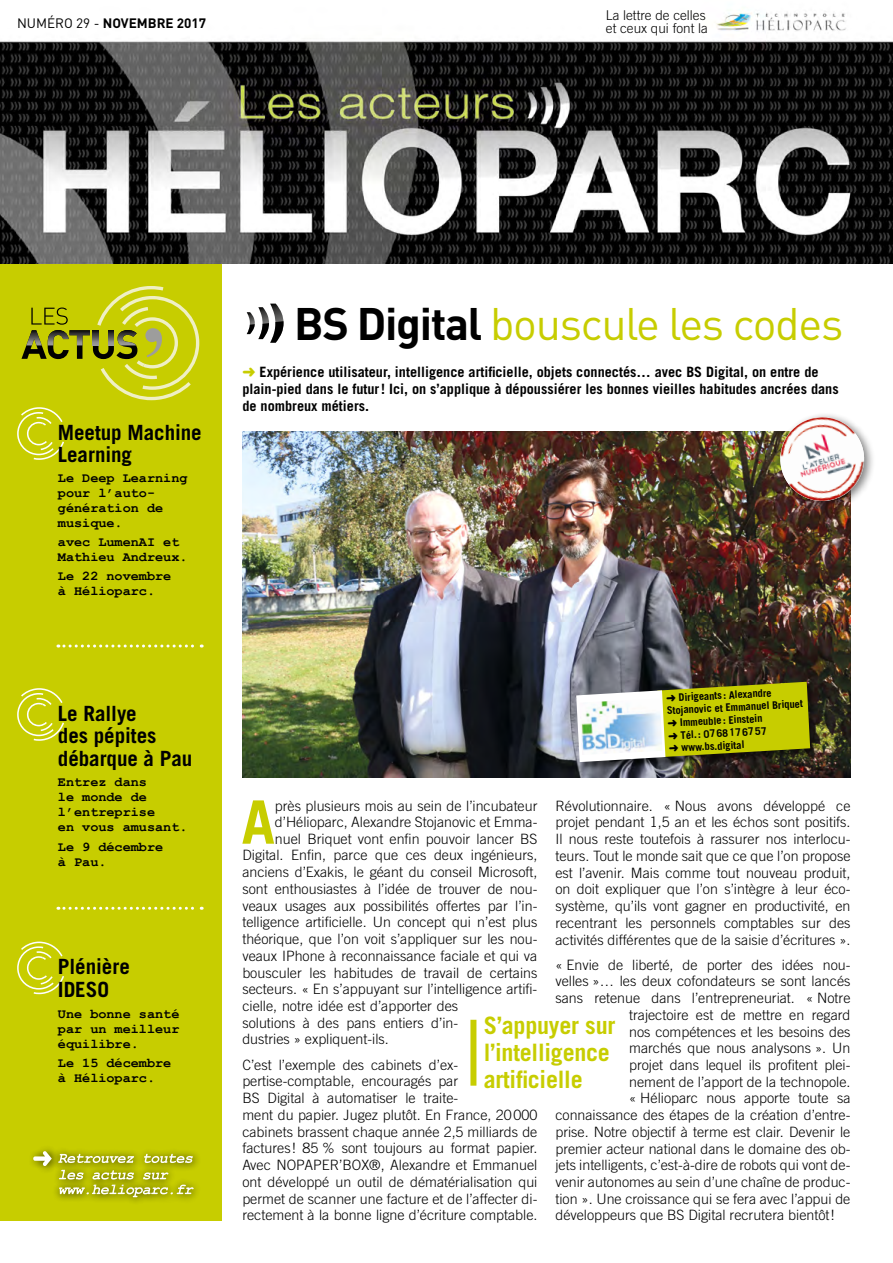
<style>
.page{position:relative;width:893px;height:1263px;background:#fff}
.page>*{position:absolute;margin:0;border:0;box-sizing:border-box;transform-origin:0 0}
.t1{font:700 60px "Trade Gothic";color:#c7cd00}
.t2{font:45px "DIN";letter-spacing:-.03em;color:#c7cd00}
.t3{font:700 38.55px "DIN";color:#000}
.t4{font:700 24px/27px "Trade Gothic";letter-spacing:-.01em;color:#c7cd00}
.t5{font:700 21px/22.5px "Trade Gothic";letter-spacing:-.005em;color:#000}
.t6{font:700 17.7px "DIN";color:#000}
.t7{font:300 14.25px/16.8px "Trade Gothic";color:#000}
.t8{font:700 14.25px/17.1px "Trade Gothic";color:#000}
.t9{font:700 13.5px/15px "Courier New";color:#000}
.t10{font:300 13.5px/13.5px "Trade Gothic";color:#000}
.t11{font:700 13.5px "DIN";color:#000}
.t12{font:700 10.5px/12.6px "Trade Gothic";color:#000}
.s1{font-weight:400}
.s2{font-weight:700;color:#000}
.s3{color:#c7cd00}
</style>
<div class="page">
<div style="left:0;top:248px;width:222px;height:972px;background:#c7cd00"></div>
<img style="left:0;top:12px;width:893px;height:252px">
<svg style="left:22px;top:286px;width:177px;height:114px"></svg>
<div style="left:52px;top:1177px;width:150px;height:29px;background:#000;opacity:.75"></div>
<div style="left:52px;top:1162px;width:125px;height:27px;background:#c2c800"></div>
<svg style="left:59px;top:1172px;width:135px;height:25px"></svg>
<div style="left:52px;top:1146px;width:149px;height:26px;background:#000;opacity:.75"></div>
<svg style="left:61px;top:1154px;width:132px;height:9px"></svg>
<div style="left:26px;top:1144px;width:35px;height:31px;background:#000;opacity:.75"></div>
<svg style="left:33px;top:1151px;width:19px;height:15px"></svg>
<svg style="left:246px;top:303px;width:38px;height:40px"></svg>
<img style="left:242px;top:432px;width:608px;height:345px">
<div style="left:775px;top:412px;width:100px;height:100px;background:#000;opacity:.5"></div>
<svg style="left:777px;top:413px;width:91px;height:4px"></svg>
<img style="left:777px;top:417px;width:91px;height:88px">
<svg style="left:17px;top:407px;width:47px;height:53px"></svg>
<svg style="left:58px;top:644px;width:144px;height:3px"></svg>
<svg style="left:58px;top:907px;width:144px;height:3px"></svg>
<svg style="left:17px;top:941px;width:47px;height:53px"></svg>
<svg style="left:17px;top:688px;width:47px;height:53px"></svg>
<div style="left:577px;top:682px;width:242px;height:89px;background:#000;opacity:.5"></div>
<svg style="left:576px;top:682px;width:234px;height:80px;background:#aaae20"></svg>
<img style="left:579px;top:698px;width:83px;height:57px">
<div style="left:470px;top:1020px;width:6px;height:66px;background:#c7cd00"></div>
<p class="t11" style="left:17px;top:15px;width:191px"><span class="s1">NUMÉRO 29 -</span> NOVEMBRE 2017</p>
<p class="t10" style="left:606px;top:8px;width:104px">La lettre de celles et ceux qui font la</p>
<h3 class="t5" style="left:58px;top:421px;width:145px">Meetup Machine<br>Learning</h3>
<p class="t9" style="left:58px;top:470px;width:131px">Le Deep Learning pour l’auto&shy;génération de musique.</p>
<p class="t9" style="left:58px;top:534px;width:131px">avec LumenAI et<br>Mathieu Andreux.</p>
<p class="t9" style="left:58px;top:568px;width:115px">Le 22 novembre à Hélioparc.</p>
<p class="t6" style="left:184px;top:482px;width:88px;rotate:-180deg">BREAKING</p>
<h3 class="t3" style="left:17px;top:493px;width:149px">TECHNO</h3>
<p class="t6" style="left:184px;top:557px;width:70px;rotate:-180deg">TECHNO</p>
<h3 class="t3" style="left:17px;top:685px;width:149px">TECHNO</h3>
<h3 class="t5" style="left:58px;top:702px;width:136px">Le Rallye<br>des pépites débarque à Pau</h3>
<p class="t9" style="left:58px;top:774px;width:131px">Entrez dans<br>le monde de l’entreprise<br>en vous amusant.</p>
<p class="t9" style="left:58px;top:838px;width:107px">Le 9 décembre à Pau.</p>
<p class="t6" style="left:184px;top:735px;width:88px;rotate:-180deg">BREAKING</p>
<p class="t6" style="left:184px;top:810px;width:70px;rotate:-180deg">TECHNO</p>
<h3 class="t5" style="left:58px;top:955px;width:73px">Plénière<br>IDESO</h3>
<p class="t9" style="left:58px;top:1006px;width:123px;text-align:justify">Une bonne santé par un meilleur équilibre.</p>
<p class="t9" style="left:58px;top:1055px;width:115px">Le 15 décembre à Hélioparc.</p>
<h2 class="t2" style="left:294px;top:295px;width:551px"><span class="s2">BS Digital</span> bouscule les codes</h2>
<p class="t8" style="left:242px;top:363px;width:598px"><span class="s3">➜</span> Expérience utilisateur, intelligence artificielle, objets connectés… avec BS Digital, on entre de plain-pied dans le futur! Ici, on s’applique à dépoussiérer les bonnes vieilles habitudes ancrées dans de nombreux métiers.</p>
<p class="t12" style="left:666px;top:692px;width:138px;rotate:-3deg">➜ Dirigeants : Alexandre<br>Stojanovic et Emmanuel Briquet ➜ Immeuble: Einstein<br>➜ Tél.: 0768176757<br>➜ www.bs.digital</p>
<h1 class="t1" style="left:242px;top:785px;width:35px">A</h1>
<p class="t7" style="left:275px;top:797px;width:264px">près plusieurs mois au sein de l’incubateur</p>
<p class="t7" style="left:555px;top:797px;width:297px;text-align:justify">Révolutionnaire. « Nous avons développé ce projet pendant 1,5 an et les échos sont positifs.<br>Il nous reste toutefois à rassurer nos interlocu&shy;teurs. Tout le monde sait que ce que l’on propose est l’avenir. Mais comme tout nouveau produit, on doit expliquer que l’on s’intègre à leur éco&shy;système, qu’ils vont gagner en productivité, en recentrant les personnels comptables sur des activités différentes que de la saisie d’écritures ».</p>
<p class="t7" style="left:555px;top:956px;width:297px">« Envie de liberté, de porter des idées nou-</p>
<p class="t7" style="left:555px;top:973px;width:296px">velles »… les deux cofondateurs se sont lancés</p>
<p class="t7" style="left:555px;top:989px;width:297px">sans retenue dans l’entrepreneuriat. « Notre</p>
<p class="t7" style="left:629px;top:1006px;width:223px">trajectoire est de mettre en regard</p>
<p class="t7" style="left:629px;top:1023px;width:223px">nos compétences et les besoins des</p>
<p class="t7" style="left:629px;top:1040px;width:223px">marchés que nous analysons ». Un</p>
<p class="t7" style="left:629px;top:1056px;width:223px">projet dans lequel ils profitent plei-</p>
<p class="t7" style="left:629px;top:1073px;width:223px">nement de l’apport de la technopole.</p>
<p class="t7" style="left:629px;top:1090px;width:223px">« Hélioparc nous apporte toute sa</p>
<p class="t7" style="left:555px;top:1106px;width:297px">connaissance des étapes de la création d’entre-</p>
<p class="t7" style="left:555px;top:1123px;width:296px">prise. Notre objectif à terme est clair. Devenir le</p>
<p class="t7" style="left:555px;top:1140px;width:297px">premier acteur national dans le domaine des ob-</p>
<p class="t7" style="left:555px;top:1157px;width:296px">jets intelligents, c’est-à-dire de robots qui vont de-</p>
<p class="t7" style="left:555px;top:1173px;width:297px">venir autonomes au sein d’une chaîne de produc-</p>
<p class="t7" style="left:555px;top:1190px;width:296px">tion ». Une croissance qui se fera avec l’appui de</p>
<p class="t7" style="left:555px;top:1207px;width:280px">développeurs que BS Digital recrutera bientôt!</p>
<p class="t7" style="left:275px;top:813px;width:264px">d’Hélioparc, Alexandre Stojanovic et Emma-</p>
<p class="t7" style="left:275px;top:830px;width:264px">nuel Briquet vont enfin pouvoir lancer BS</p>
<p class="t7" style="left:242px;top:847px;width:296px">Digital. Enfin, parce que ces deux ingénieurs,</p>
<p class="t7" style="left:242px;top:863px;width:297px">anciens d’Exakis, le géant du conseil Microsoft,</p>
<p class="t7" style="left:242px;top:880px;width:297px">sont enthousiastes à l’idée de trouver de nou-</p>
<p class="t7" style="left:242px;top:897px;width:297px">veaux usages aux possibilités offertes par l’in-</p>
<p class="t7" style="left:242px;top:914px;width:297px">telligence artificielle. Un concept qui n’est plus</p>
<p class="t7" style="left:242px;top:930px;width:297px">théorique, que l’on voit s’appliquer sur les nou-</p>
<p class="t7" style="left:242px;top:947px;width:296px">veaux IPhone à reconnaissance faciale et qui va</p>
<p class="t7" style="left:242px;top:964px;width:297px">bousculer les habitudes de travail de certains</p>
<p class="t7" style="left:242px;top:981px;width:296px">secteurs. « En s’appuyant sur l’intelligence artifi-</p>
<p class="t7" style="left:242px;top:997px;width:217px">cielle, notre idée est d’apporter des</p>
<p class="t7" style="left:242px;top:1014px;width:217px">solutions à des pans entiers d’in-</p>
<p class="t7" style="left:242px;top:1031px;width:148px">dustries » expliquent-ils.</p>
<p class="t7" style="left:242px;top:1056px;width:297px">C’est l’exemple des cabinets d’ex&shy;pertise-comptable, encouragés par<br>BS Digital à automatiser le traite-<br>ment du papier. Jugez plutôt. En France, 20000 cabinets brassent chaque année 2,5 milliards de factures ! 85 % sont toujours au format papier.<br>Avec NOPAPER’BOX®, Alexandre et Emmanuel ont développé un outil de dématérialisation qui permet de scanner une facture et de l’affecter di&shy;rectement à la bonne ligne d’écriture comptable.</p>
<h3 class="t4" style="left:484px;top:1011px;width:133px">S’appuyer sur l’intelligence artificielle</h3>
</div>
